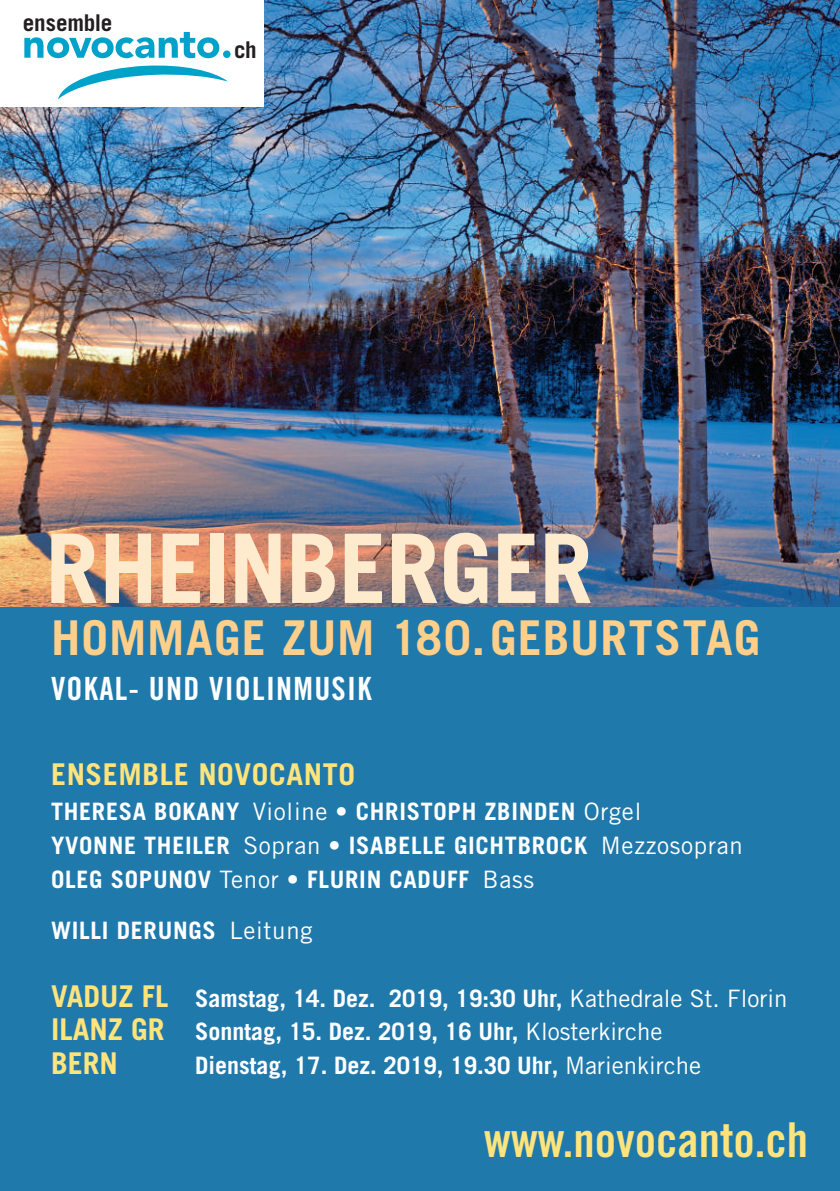
<style>
.page{position:relative;width:840px;height:1191px;background:#fff}
.page>*{position:absolute;margin:0;border:0;box-sizing:border-box;transform-origin:0 0}
.t1{font:700 96px "Trade Gothic";letter-spacing:-.01em;color:#feebce}
.t2{font:700 48px "Trade Gothic";letter-spacing:.02em;color:#fdcf8a}
.t3{font:48px "Trade Gothic Bold Cond Twenty";color:#ffe37c}
.t4{font:32px "Trade Gothic Bold Cond Twenty";letter-spacing:.04em;color:#fff}
.t5{font:700 30px "Trade Gothic";letter-spacing:.02em;color:#ffe37c}
.t6{font:700 24px/34.2px "Trade Gothic";letter-spacing:.03em;color:#fff}
.t7{font:700 24px/33.6px "Trade Gothic";color:#fff}
.t8{font:700 23px "Trade Gothic";letter-spacing:-.01em;color:#231f20}
.s1{font-weight:400}
.s2{font-size:30px;color:#ffe37c}
</style>
<div class="page">
<div style="left:0;top:31px;width:839px;height:1160px;background:#2079ab"></div>
<img style="left:0;top:0;width:839px;height:607px">
<div style="left:0;top:0;width:263px;height:106px;background:#fff"></div>
<svg style="left:58px;top:65px;width:170px;height:34px"></svg>
<svg style="left:24px;top:32px;width:195px;height:26px"></svg>
<div style="left:223px;top:50px;width:7px;height:8px;background:#00a2ca;border-radius:50%"></div>
<p class="t8" style="left:23px;top:8px;width:91px">ensemble</p>
<p class="t8" style="left:234px;top:36px;width:24px">ch</p>
<h1 class="t1" style="left:45px;top:510px;width:548px">RHEINBERGER</h1>
<h2 class="t2" style="left:51px;top:608px;width:710px">HOMMAGE ZUM 180.GEBURTSTAG</h2>
<h3 class="t4" style="left:51px;top:668px;width:322px">VOKAL- UND VIOLINMUSIK</h3>
<p class="t5" style="left:51px;top:756px;width:305px">ENSEMBLE NOVOCANTO</p>
<p class="t6" style="left:51px;top:793px;width:693px">THERESA BOKANY <span class="s1">Violine</span> • CHRISTOPH ZBINDEN <span class="s1">Orgel<br></span>YVONNE THEILER <span class="s1">Sopran</span> • ISABELLE GICHTBROCK <span class="s1">Mezzosopran<br></span>OLEG SOPUNOV <span class="s1">Tenor</span> • FLURIN CADUFF <span class="s1">Bass</span></p>
<p class="t6" style="left:51px;top:913px;width:263px">WILLI DERUNGS <span class="s1">Leitung</span></p>
<p class="t7" style="left:51px;top:981px;width:737px"><span class="s2">VADUZ FL</span> Samstag, 14. Dez. 2019, 19:30 Uhr, <span class="s1">Kathedrale St. Florin<br></span><span class="s2">ILANZ GR</span> Sonntag, 15. Dez. 2019, 16 Uhr, <span class="s1">Klosterkirche</span></p>
<p class="t5" style="left:51px;top:1045px;width:68px">BERN</p>
<p class="t7" style="left:195px;top:1048px;width:507px">Dienstag, 17. Dez. 2019, 19.30 Uhr, <span class="s1">Marienkirche</span></p>
<h2 class="t3" style="left:484px;top:1110px;width:325px">www.novocanto.ch</h2>
</div>
